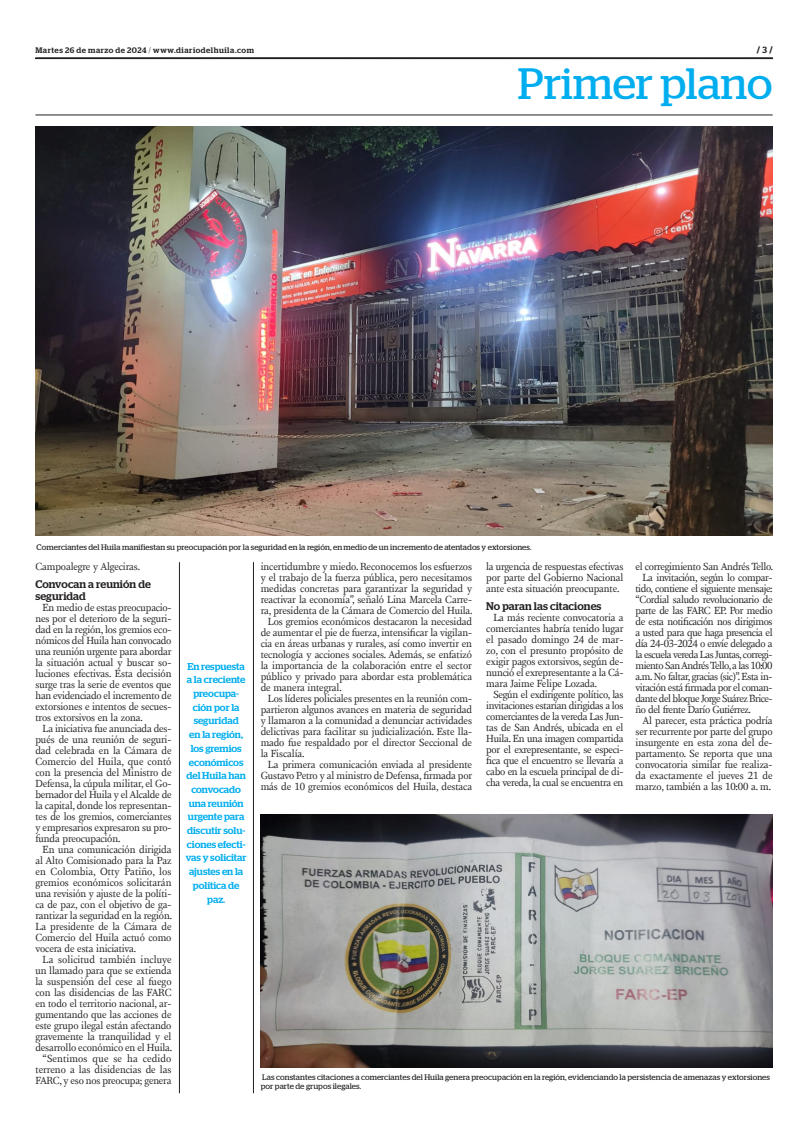
<style>
.page{position:relative;width:801px;height:1134px;background:#fff}
.page>*{position:absolute;margin:0;border:0;box-sizing:border-box;transform-origin:0 0}
.t1{font:43.9px "Stag";color:#00aeef}
.INTERTITULO{font:500 11px/12px "Stag";letter-spacing:.01em;color:#231f20}
.TEXTO{font:10.6px/11px "New Fournier BP";letter-spacing:-.015em;color:#231f20;text-align:justify}
.DESTACADO_AZUL{font:500 10px/13.7px "Stag";color:#00aeef;text-align:center}
.t2{font:700 9px "Stag";color:#231f20}
.PIE_DE_FOTO{font:8px/9px "Stag";letter-spacing:.01em;color:#231f20}
.t3{font:500 8px "Stag";letter-spacing:.065em;color:#231f20}
.s1{font-weight:300}
.s2{font-weight:500}
</style>
<div class="page">
<svg style="left:35px;top:58px;width:738px;height:1px"></svg>
<hr style="left:35px;top:115px;width:737px;height:1px;background:#231f20">
<img style="left:36px;top:126px;width:736px;height:409px">
<img style="left:261px;top:814px;width:511px;height:253px">
<hr style="left:179px;top:562px;width:1px;height:531px;background:#231f20">
<hr style="left:253px;top:562px;width:1px;height:531px;background:#231f20">
<p class="t3" style="left:35px;top:45px;width:220px">Martes 26 de marzo de 2024 <span class="s1">/</span> www.diariodelhuila.com</p>
<p class="t2" style="left:757px;top:45px;width:17px">/ <span class="s2">3</span> /</p>
<p class="t1" style="left:518px;top:59px;width:256px">Primer plano</p>
<p class="PIE_DE_FOTO" style="left:37px;top:542px;width:496px">Comerciantes del Huila manifiestan su preocupación por la seguridad en la región, en medio de un incremento de atentados y extorsiones.</p>
<p class="TEXTO" style="left:35px;top:561px;width:106px">Campoalegre y Algeciras.</p>
<p class="INTERTITULO" style="left:35px;top:578px;width:117px">Convocan a reunión de seguridad</p>
<p class="TEXTO" style="left:35px;top:602px;width:138px;text-indent:7px">En medio de estas preocupacio&shy;nes por el deterioro de la seguri&shy;dad en la región, los gremios eco&shy;nómicos del Huila han convocado una reunión urgente para abordar la situación actual y buscar so&shy;luciones efectivas. Esta decisión surge tras la serie de eventos que han evidenciado el incremento de extorsiones e intentos de secues&shy;tros extorsivos en la zona.</p>
<p class="TEXTO" style="left:35px;top:723px;width:138px;text-indent:7px">La iniciativa fue anunciada des&shy;pués de una reunión de seguri&shy;dad celebrada en la Cámara de Comercio del Huila, que contó con la presencia del Ministro de Defensa, la cúpula militar, el Go&shy;bernador del Huila y el Alcalde de la capital, donde los representan&shy;tes de los gremios, comerciantes y empresarios expresaron su pro&shy;funda preocupación.</p>
<p class="TEXTO" style="left:35px;top:844px;width:138px;text-indent:7px">En una comunicación dirigida al Alto Comisionado para la Paz en Colombia, Otty Patiño, los gremios económicos solicitarán una revisión y ajuste de la políti&shy;ca de paz, con el objetivo de ga&shy;rantizar la seguridad en la región.<br>La presidente de la Cámara de Comercio del Huila actuó como vocera de esta iniciativa.</p>
<p class="TEXTO" style="left:35px;top:954px;width:138px;text-indent:7px">La solicitud también incluye un llamado para que se extienda la suspensión del cese al fuego con las disidencias de las FARC en todo el territorio nacional, ar&shy;gumentando que las acciones de este grupo ilegal están afectando gravemente la tranquilidad y el desarrollo económico en el Huila.</p>
<p class="TEXTO" style="left:35px;top:1053px;width:138px;text-indent:7px">“Sentimos que se ha cedido terreno a las disidencias de las FARC, y eso nos preocupa; genera</p>
<p class="DESTACADO_AZUL" style="left:186px;top:659px;width:62px">En respuesta a la creciente preocupa&shy;ción por la seguridad<br>en la región, los gremios económicos del Huila han convocado una reunión urgente para discutir solu&shy;ciones efecti&shy;vas y solicitar ajustes en la política de paz.</p>
<p class="TEXTO" style="left:261px;top:561px;width:213px">incertidumbre y miedo. Reconocemos los esfuerzos y el trabajo de la fuerza pública, pero necesitamos medidas concretas para garantizar la seguridad y reactivar la economía”, señaló Lina Marcela Carre&shy;ra, presidenta de la Cámara de Comercio del Huila.</p>
<p class="TEXTO" style="left:261px;top:616px;width:213px;text-indent:7px">Los gremios económicos destacaron la necesidad de aumentar el pie de fuerza, intensificar la vigilan&shy;cia en áreas urbanas y rurales, así como invertir en tecnología y acciones sociales. Además, se enfatizó la importancia de la colaboración entre el sector público y privado para abordar esta problemática de manera integral.</p>
<p class="TEXTO" style="left:261px;top:693px;width:213px;text-indent:7px">Los líderes policiales presentes en la reunión com&shy;partieron algunos avances en materia de seguridad y llamaron a la comunidad a denunciar actividades delictivas para facilitar su judicialización. Este lla&shy;mado fue respaldado por el director Seccional de la Fiscalía.</p>
<p class="TEXTO" style="left:261px;top:759px;width:213px;text-indent:7px">La primera comunicación enviada al presidente Gustavo Petro y al ministro de Defensa, firmada por más de 10 gremios económicos del Huila, destaca</p>
<p class="TEXTO" style="left:486px;top:561px;width:139px">la urgencia de respuestas efectivas por parte del Gobierno Nacional ante esta situación preocupante.</p>
<p class="INTERTITULO" style="left:486px;top:600px;width:117px">No paran las citaciones</p>
<p class="TEXTO" style="left:486px;top:612px;width:139px;text-indent:7px">La más reciente convocatoria a comerciantes habría tenido lugar el pasado domingo 24 de mar&shy;zo, con el presunto propósito de exigir pagos extorsivos, según de&shy;nunció el exrepresentante a la Cá&shy;mara Jaime Felipe Lozada.</p>
<p class="TEXTO" style="left:486px;top:689px;width:139px;text-indent:7px">Según el exdirigente político, las invitaciones estarían dirigidas a los comerciantes de la vereda Las Jun&shy;tas de San Andrés, ubicada en el Huila. En una imagen compartida por el exrepresentante, se especi&shy;fica que el encuentro se llevaría a cabo en la escuela principal de di&shy;cha vereda, la cual se encuentra en</p>
<p class="TEXTO" style="left:635px;top:561px;width:139px">el corregimiento San Andrés Tello.</p>
<p class="TEXTO" style="left:635px;top:572px;width:139px;text-indent:7px">La invitación, según lo compar&shy;tido, contiene el siguiente mensaje: “Cordial saludo revolucionario de parte de las FARC EP. Por medio de esta notificación nos dirigimos a usted para que haga presencia el día 24-03-2024 o envíe delegado a la escuela vereda Las Juntas, corregi&shy;miento San Andrés Tello, a las 10:00 a.m. No faltar, gracias (sic)”. Esta in&shy;vitación está firmada por el coman&shy;dante del bloque Jorge Suárez Brice&shy;ño del frente Darío Gutiérrez.</p>
<p class="TEXTO" style="left:635px;top:715px;width:139px;text-indent:7px">Al parecer, esta práctica podría ser recurrente por parte del grupo insurgente en esta zona del de&shy;partamento. Se reporta que una convocatoria similar fue realiza&shy;da exactamente el jueves 21 de marzo, también a las 10:00 a. m.</p>
<p class="PIE_DE_FOTO" style="left:261px;top:1072px;width:511px">Las constantes citaciones a comerciantes del Huila genera preocupación en la región, evidenciando la persistencia de amenazas y extorsiones por parte de grupos ilegales.</p>
</div>
